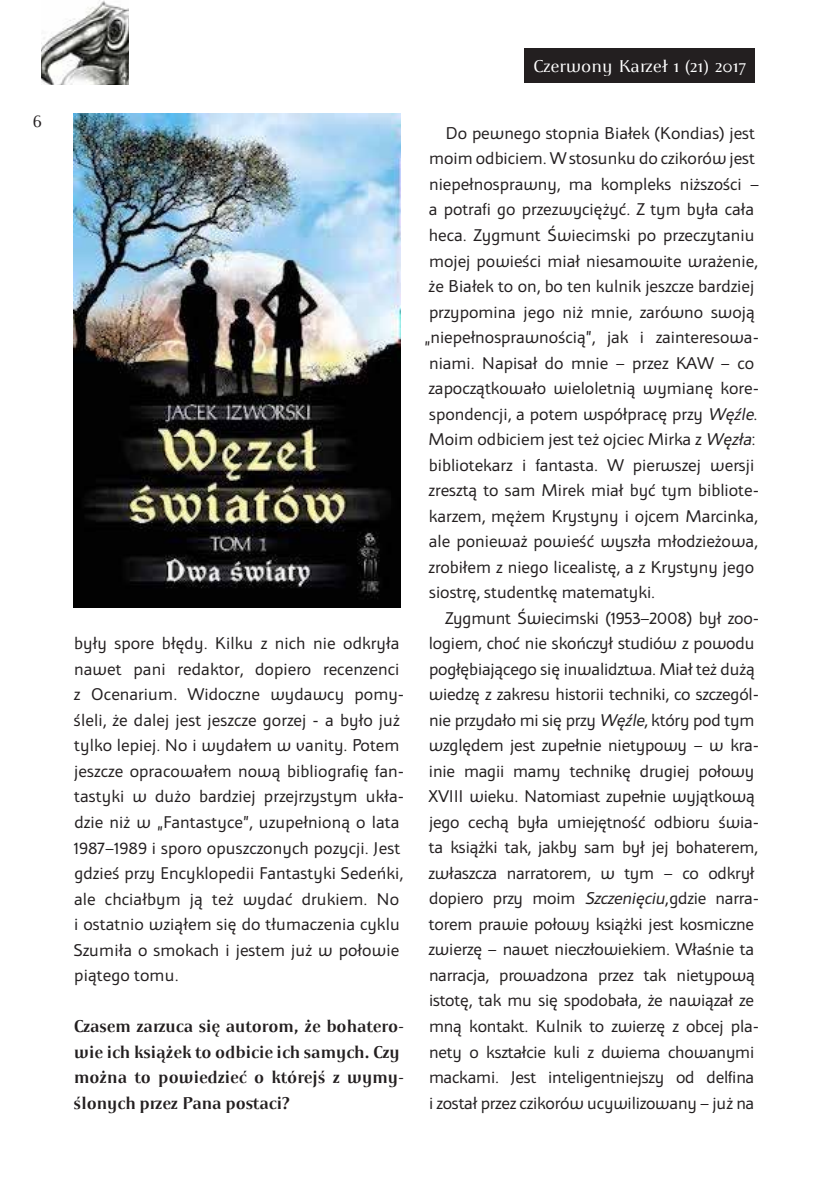
<style>
.page{position:relative;width:840px;height:1191px;background:#fff}
.page>*{position:absolute;margin:0;border:0;box-sizing:border-box;transform-origin:0 0}
.t1{font:18px/25.6px "Apolonia Nova OT";color:#231f20}
.t2{font:700 18px/25.6px "Apolonia TT";color:#231f20;scale:.95 1}
.t3{font:18px "Apolonia TT";color:#fff}
.t4{font:18px "Apolonia TT";color:#231f20}
.s1{font-style:italic}
</style>
<div class="page">
<img style="left:42px;top:0;width:86px;height:85px">
<div style="left:523px;top:48px;width:231px;height:34px;background:#231f20"></div>
<img style="left:74px;top:113px;width:326px;height:494px">
<p class="t4" style="left:33px;top:110px;width:11px">6</p>
<p class="t1" style="left:73px;top:631px;width:332px">były spore błędy. Kilku z nich nie odkryła nawet pani redaktor, dopiero recenzenci z Ocenarium. Widoczne wydawcy pomy&shy;śleli, że dalej jest jeszcze gorzej - a było już tylko lepiej. No i wydałem w vanity. Potem jeszcze opracowałem nową bibliografię fan&shy;tastyki w dużo bardziej przejrzystym ukła&shy;dzie niż w „Fantastyce”, uzupełnioną o lata 1987–1989 i sporo opuszczonych pozycji. Jest gdzieś przy Encyklopedii Fantastyki Sedeńki, ale chciałbym ją też wydać drukiem. No i ostatnio wziąłem się do tłumaczenia cyklu Szumiła o smokach i jestem już w połowie piątego tomu.</p>
<p class="t2" style="left:73px;top:1013px;width:349px">Czasem zarzuca się autorom, że bohatero&shy;wie ich książek to odbicie ich samych. Czy można to powiedzieć o którejś z wymy&shy;ślonych przez Pana postaci?</p>
<p class="t3" style="left:532px;top:56px;width:215px">Czerwony Karzeł 1 (21) 2017</p>
<p class="t1" style="left:424px;top:120px;width:336px;text-indent:21px">Do pewnego stopnia Białek (Kondias) jest moim odbiciem. W stosunku do czikorów jest niepełnosprawny, ma kompleks niższości – a potrafi go przezwyciężyć. Z tym była cała heca. Zygmunt Świecimski po przeczytaniu mojej powieści miał niesamowite wrażenie, że Białek to on, bo ten kulnik jeszcze bardziej przypomina jego niż mnie, zarówno swoją „niepełnosprawnością”, jak i zainteresowa&shy;niami. Napisał do mnie – przez KAW – co zapoczątkowało wieloletnią wymianę kore&shy;spondencji, a potem współpracę przy <span class="s1">Węźle</span>.<br>Moim odbiciem jest też ojciec Mirka z <span class="s1">Węzła</span>: bibliotekarz i fantasta. W pierwszej wersji zresztą to sam Mirek miał być tym bibliote&shy;karzem, mężem Krystyny i ojcem Marcinka, ale ponieważ powieść wyszła młodzieżowa, zrobiłem z niego licealistę, a z Krystyny jego siostrę, studentkę matematyki.</p>
<p class="t1" style="left:428px;top:605px;width:332px;text-indent:17px">Zygmunt Świecimski (1953–2008) był zoo&shy;logiem, choć nie skończył studiów z powodu pogłębiającego się inwalidztwa. Miał też dużą wiedzę z zakresu historii techniki, co szczegól&shy;nie przydało mi się przy <span class="s1">Węźle</span>, który pod tym względem jest zupełnie nietypowy – w kra&shy;inie magii mamy technikę drugiej połowy XVIII wieku. Natomiast zupełnie wyjątkową jego cechą była umiejętność odbioru świa&shy;ta książki tak, jakby sam był jej bohaterem, zwłaszcza narratorem, w tym – co odkrył dopiero przy moim <span class="s1">Szczenięciu</span>,gdzie narra&shy;torem prawie połowy książki jest kosmiczne zwierzę – nawet nieczłowiekiem. Właśnie ta narracja, prowadzona przez tak nietypową istotę, tak mu się spodobała, że nawiązał ze mną kontakt. Kulnik to zwierzę z obcej pla&shy;nety o kształcie kuli z dwiema chowanymi mackami. Jest inteligentniejszy od delfina i został przez czikorów ucywilizowany – już na</p>
</div>
